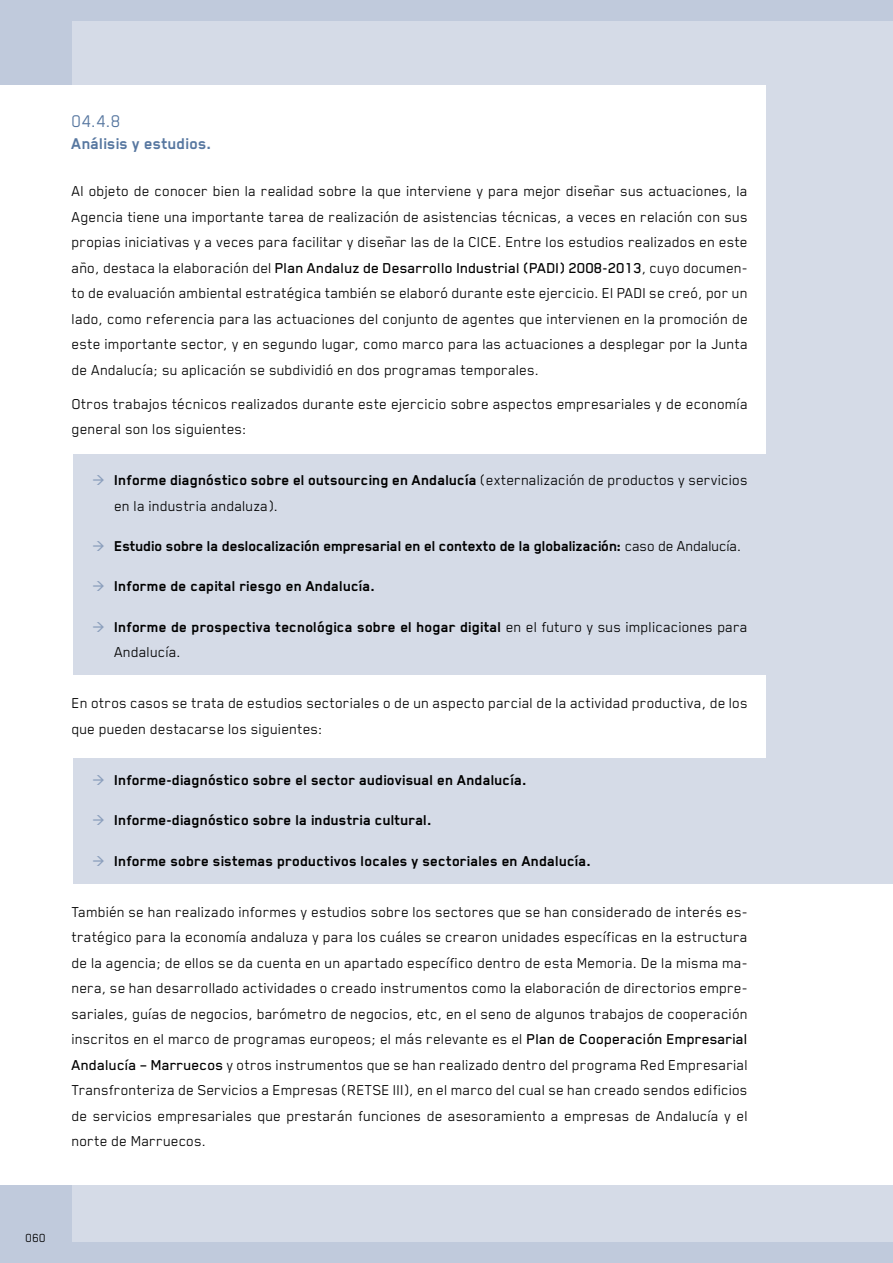
<style>
.page{position:relative;width:893px;height:1263px;background:#c0cadc}
.page>*{position:absolute;margin:0;border:0;box-sizing:border-box;transform-origin:0 0}
.t1{font:19.5px "Blender";color:#5777a0}
.t2{font:700 18px "Blender";color:#5777a0}
.t3{font:16.5px/25.5px "Blender";color:#000}
.t4{font:700 16.5px/25.5px "Blender";color:#000}
.t5{font:13.5px "Blender";color:#000}
.s1{font-weight:500}
.s2{font-weight:500;color:#8a9ebc}
.s3{font-weight:700}
.s4{font-weight:400}
</style>
<div class="page">
<div style="left:72px;top:21px;width:821px;height:1221px;background:#d5dbe7"></div>
<div style="left:0;top:85px;width:765px;height:369px;background:#fff"></div>
<div style="left:0;top:418px;width:72px;height:474px;background:#fff"></div>
<div style="left:0;top:675px;width:765px;height:83px;background:#fff"></div>
<div style="left:0;top:884px;width:893px;height:301px;background:#fff"></div>
<p class="t1" style="left:72px;top:111px;width:50px">04.4.8</p>
<p class="t2" style="left:72px;top:134px;width:142px">Análisis y estudios.</p>
<p class="t3" style="left:72px;top:178px;width:678px;text-align:justify">Al objeto de conocer bien la realidad sobre la que interviene y para mejor diseñar sus actuaciones, la Agencia tiene una importante tarea de realización de asistencias técnicas, a veces en relación con sus propias iniciativas y a veces para facilitar y diseñar las de la CICE. Entre los estudios realizados en este año, destaca la elaboración del <span class="s1">Plan Andaluz de Desarrollo Industrial (PADI) 2008-2013</span>, cuyo documen&shy;to de evaluación ambiental estratégica también se elaboró durante este ejercicio. El PADI se creó, por un lado, como referencia para las actuaciones del conjunto de agentes que intervienen en la promoción de este importante sector, y en segundo lugar, como marco para las actuaciones a desplegar por la Junta de Andalucía; su aplicación se subdividió en dos programas temporales.</p>
<p class="t3" style="left:72px;top:390px;width:678px">Otros trabajos técnicos realizados durante este ejercicio sobre aspectos empresariales y de economía general son los siguientes:</p>
<p class="t3" style="left:115px;top:467px;width:635px;text-indent:-21px"><span class="s2">&gt;</span> <span class="s3">Informe diagnóstico sobre el outsourcing en Andalucía</span> (externalización de productos y servicios en la industria andaluza).</p>
<p class="t4" style="left:94px;top:533px;width:650px"><span class="s2">&gt;</span> Estudio sobre la deslocalización empresarial en el contexto de la globalización: <span class="s4">caso de Andalucía.</span></p>
<p class="t4" style="left:94px;top:573px;width:284px"><span class="s2">&gt;</span> Informe de capital riesgo en Andalucía.</p>
<p class="t4" style="left:115px;top:614px;width:635px;text-indent:-21px"><span class="s2">&gt;</span> Informe de prospectiva tecnológica sobre el hogar digital <span class="s4">en el futuro y sus implicaciones para<br>Andalucía.</span></p>
<p class="t3" style="left:72px;top:690px;width:678px">En otros casos se trata de estudios sectoriales o de un aspecto parcial de la actividad productiva, de los que pueden destacarse los siguientes:</p>
<p class="t4" style="left:94px;top:767px;width:435px"><span class="s2">&gt;</span> Informe-diagnóstico sobre el sector audiovisual en Andalucía.</p>
<p class="t4" style="left:94px;top:807px;width:340px"><span class="s2">&gt;</span> Informe-diagnóstico sobre la industria cultural.</p>
<p class="t4" style="left:94px;top:847px;width:500px"><span class="s2">&gt;</span> Informe sobre sistemas productivos locales y sectoriales en Andalucía.</p>
<p class="t3" style="left:72px;top:898px;width:678px;text-align:justify">También se han realizado informes y estudios sobre los sectores que se han considerado de interés es&shy;tratégico para la economía andaluza y para los cuáles se crearon unidades específicas en la estructura de la agencia; de ellos se da cuenta en un apartado específico dentro de esta Memoria. De la misma ma&shy;nera, se han desarrollado actividades o creado instrumentos como la elaboración de directorios empre&shy;sariales, guías de negocios, barómetro de negocios, etc, en el seno de algunos trabajos de cooperación inscritos en el marco de programas europeos; el más relevante es el <span class="s1">Plan de Cooperación Empresarial Andalucía – Marruecos</span> y otros instrumentos que se han realizado dentro del programa Red Empresarial Transfronteriza de Servicios a Empresas (RETSE III), en el marco del cual se han creado sendos edificios de servicios empresariales que prestarán funciones de asesoramiento a empresas de Andalucía y el norte de Marruecos.</p>
<p class="t5" style="left:26px;top:1230px;width:22px">060</p>
</div>
